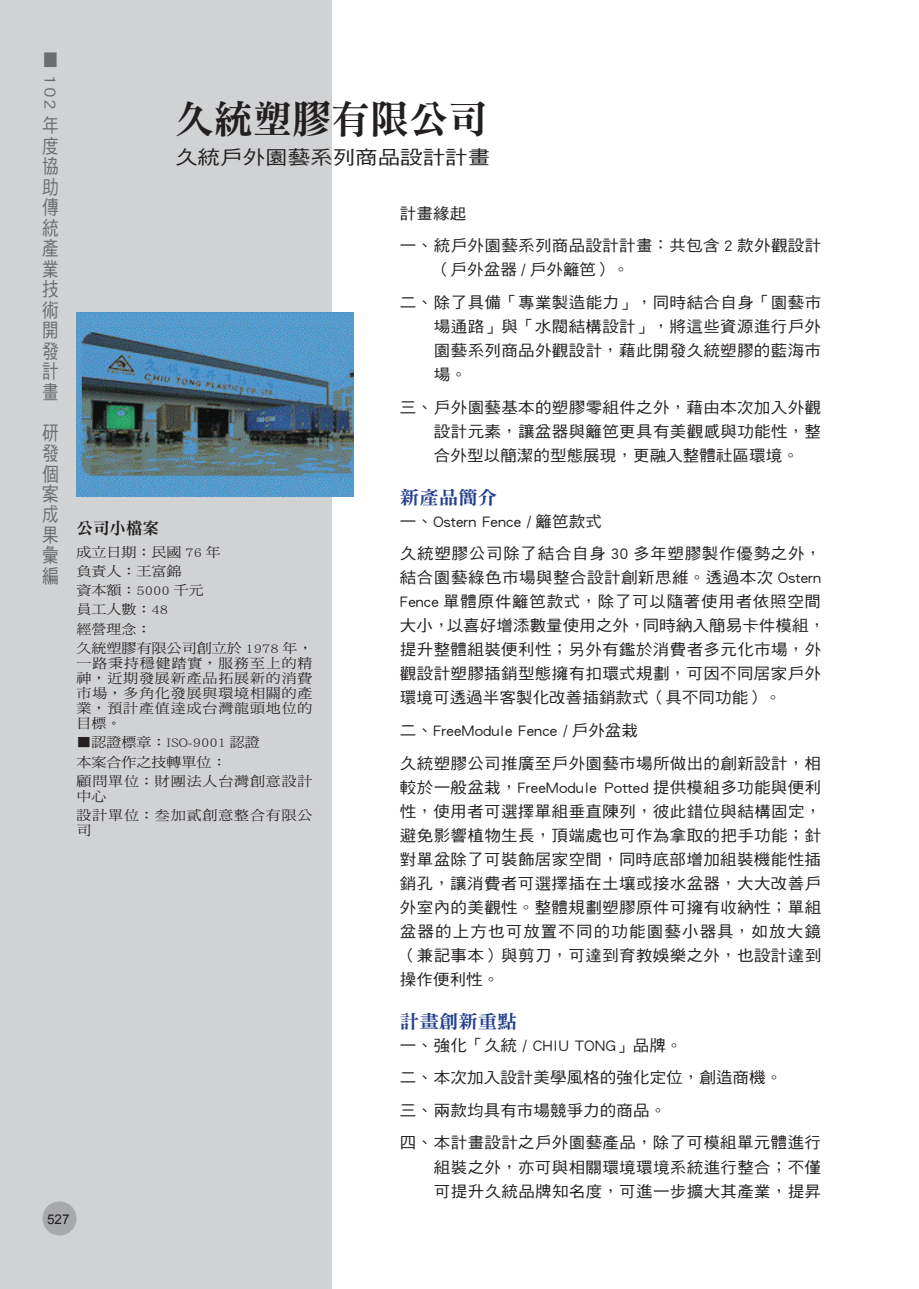
<style>
.page{position:relative;width:919px;height:1289px;background:#fff}
.page>*{position:absolute;margin:0;border:0;box-sizing:border-box;transform-origin:0 0}
.t1{font:39px "DF Ming Std W9";color:#231f20}
.t2{font:19.5px/20.5px "DF Hei Std W5";color:#6c6d70;text-align:justify;scale:.85 1}
.t3{font:19.2px "DF Hei Std W5";color:#231f20;scale:1.18 1}
.t4{font:18.6px "DF Ming Std W9";color:#253f8e;scale:1.05 1}
.t5{font:16.65px "DF Hei Std W5";color:#6c6d70;scale:1.18 1}
.t6{font:16.5px "DF Ming Std W9";color:#231f20}
.t7{font:15.6px/24px "DF Hei Std W5";letter-spacing:.02em;color:#231f20;scale:1.05 1}
.t8{font:15.6px/32.5px "DF Hei Std W5";letter-spacing:.045em;color:#231f20;scale:1.05 1}
.t9{font:13.5px/19.2px "DF Ming Std W5";color:#231f20;scale:1.11 1}
.t10{font:13.5px/15px "DF Ming Std W5";letter-spacing:.055em;color:#231f20;text-align:justify;scale:1.11 1}
.t11{font:13.5px "Arial";color:#231f20}
</style>
<div class="page">
<div style="left:0;top:0;width:332px;height:1288px;background:#d1d2d4"></div>
<div style="left:43px;top:1201px;width:34px;height:34px;background:#a8a9ad;border-radius:50%"></div>
<img style="left:77px;top:312px;width:277px;height:184px">
<p class="t5" style="left:59px;top:50px;width:52px;rotate:90deg">■ 102</p>
<p class="t2" style="left:42px;top:115px;width:21px">年度協助傳統產業技術開發計畫</p>
<p class="t2" style="left:42px;top:422px;width:21px">研發個案成果彙編</p>
<h1 class="t1" style="left:175px;top:98px;width:313px">久統塑膠有限公司</h1>
<p class="t3" style="left:175px;top:146px;width:268px">久統戶外園藝系列商品設計計畫</p>
<p class="t6" style="left:77px;top:519px;width:84px">公司小檔案</p>
<p class="t9" style="left:77px;top:542px;width:214px">成立日期：民國 76 年<br>負責人：王富錦<br>資本額：5000 千元<br>員工人數：48<br>經營理念：<br>久統塑膠有限公司創立於 1978 年，</p>
<p class="t10" style="left:77px;top:655px;width:214px">一路秉持穩健踏實，服務至上的精神，近期發展新產品拓展新的消費市場，多角化發展與環境相關的產業，預計產值達成台灣龍頭地位的目標。</p>
<p class="t9" style="left:77px;top:732px;width:214px">■認證標章：ISO-9001 認證<br>本案合作之技轉單位：<br>顧問單位：財團法人台灣創意設計</p>
<p class="t10" style="left:77px;top:786px;width:214px;line-height:19.2px">中心<br>設計單位：叁加貳創意整合有限公</p>
<p class="t10" style="left:77px;top:822px;width:15px">司</p>
<p class="t7" style="left:400px;top:197px;width:402px;line-height:32.5px">計畫緣起<br>一、統戶外園藝系列商品設計計畫：共包含 2 款外觀設計</p>
<p class="t7" style="left:400px;top:253px;width:402px;line-height:32.5px;text-indent:34px">（戶外盆器 / 戶外籬笆）。<br>二、除了具備「專業製造能力」，同時結合自身「園藝市</p>
<p class="t7" style="left:434px;top:314px;width:370px;text-align:justify">場通路」與「水閥結構設計」，將這些資源進行戶外園藝系列商品外觀設計，藉此開發久統塑膠的藍海市場。</p>
<p class="t7" style="left:434px;top:395px;width:370px;text-align:justify;text-indent:-34px">三、戶外園藝基本的塑膠零組件之外，藉由本次加入外觀設計元素，讓盆器與籬笆更具有美觀感與功能性，整合外型以簡潔的型態展現，更融入整體社區環境。</p>
<p class="t4" style="left:400px;top:487px;width:94px">新產品簡介</p>
<p class="t8" style="left:400px;top:504px;width:403px">一、Ostern Fence / 籬笆款式<br>久統塑膠公司除了結合自身 30 多年塑膠製作優勢之外，</p>
<p class="t7" style="left:400px;top:565px;width:406px">結合園藝綠色市場與整合設計創新思維。透過本次 Ostern<br>Fence 單體原件籬笆款式，除了可以隨著使用者依照空間大小，以喜好增添數量使用之外，同時納入簡易卡件模組，提升整體組裝便利性；另外有鑑於消費者多元化市場，外觀設計塑膠插銷型態擁有扣環式規劃，可因不同居家戶外環境可透過半客製化改善插銷款式（具不同功能）。</p>
<p class="t7" style="left:400px;top:713px;width:402px;line-height:32.5px">二、FreeModule Fence / 戶外盆栽<br>久統塑膠公司推廣至戶外園藝市場所做出的創新設計，相</p>
<p class="t7" style="left:400px;top:774px;width:403px;text-align:justify">較於一般盆栽，FreeModule Potted 提供模組多功能與便利性，使用者可選擇單組垂直陳列，彼此錯位與結構固定，避免影響植物生長，頂端處也可作為拿取的把手功能；針對單盆除了可裝飾居家空間，同時底部增加組裝機能性插銷孔，讓消費者可選擇插在土壤或接水盆器，大大改善戶外室內的美觀性。整體規劃塑膠原件可擁有收納性；單組盆器的上方也可放置不同的功能園藝小器具，如放大鏡（兼記事本）與剪刀，可達到育教娛樂之外，也設計達到操作便利性。</p>
<p class="t4" style="left:400px;top:1011px;width:113px">計畫創新重點</p>
<p class="t7" style="left:400px;top:1028px;width:402px;line-height:32.5px">一、強化「久統 / CHIU TONG」品牌。<br>二、本次加入設計美學風格的強化定位，創造商機。<br>三、兩款均具有市場競爭力的商品。<br>四、本計畫設計之戶外園藝產品，除了可模組單元體進行</p>
<p class="t7" style="left:434px;top:1154px;width:370px">組裝之外，亦可與相關環境環境系統進行整合；不僅可提升久統品牌知名度，可進一步擴大其產業，提昇</p>
<p class="t11" style="left:47px;top:1209px;width:24px">527</p>
</div>
